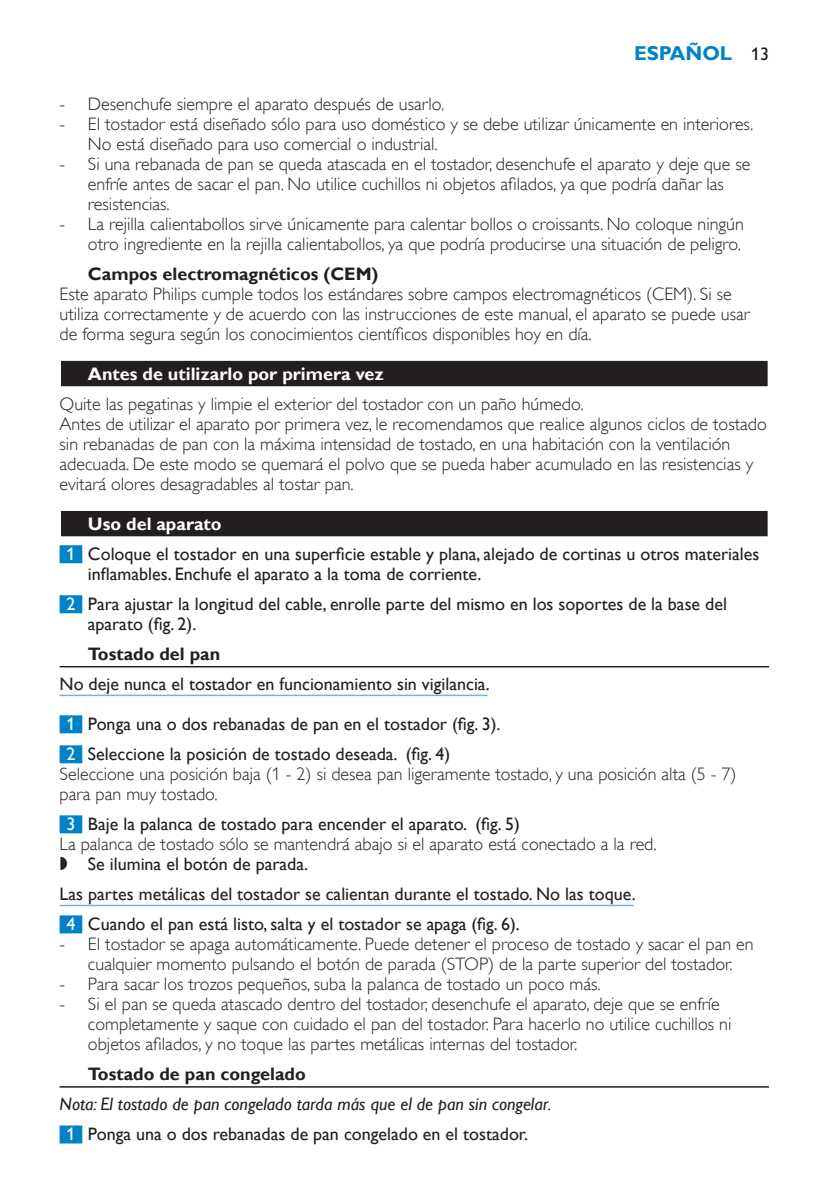
<style>
.page{position:relative;width:840px;height:1191px;background:#fff}
.page>*{position:absolute;margin:0;border:0;box-sizing:border-box;transform-origin:0 0}
.t1{font:700 20px "Gill Sans Alt One WGL";color:#0082c8}
.t2{font:18px/20px "Gill Sans Alt One WGL Light";color:#231f20}
.t3{font:18px/30px "Gill Sans Alt One WGL";color:#231f20}
.t4{font:italic 18px/30px "Gill Sans Alt One WGL";color:#231f20}
.t5{font:700 18px "Gill Sans Alt One WGL";color:#231f20}
.t6{font:700 18px "Gill Sans Alt One WGL";color:#fff}
.s1{font-weight:400;font-size:18px;color:#231f20}
.s2{font-weight:700;color:#fff}
.s3{color:#fff}
.s4{font-family:"Philips Ll Font Plain"}
.s5{font-style:normal;color:#fff}
.s6{font-style:normal}
</style>
<div class="page">
<div style="left:60px;top:360px;width:708px;height:28px;background:#cbcaca"></div>
<div style="left:61px;top:361px;width:706px;height:25px;background:#231f20"></div>
<div style="left:60px;top:510px;width:708px;height:28px;background:#bab9b9"></div>
<div style="left:61px;top:511px;width:706px;height:25px;background:#231f20"></div>
<div style="left:60px;top:545px;width:22px;height:18px;background:#0082c8"></div>
<div style="left:60px;top:595px;width:22px;height:18px;background:#0082c8"></div>
<hr style="left:60px;top:666px;width:708px;height:1px;background:#231f20">
<hr style="left:60px;top:694px;width:427px;height:2px;background:#76b1df">
<div style="left:60px;top:715px;width:22px;height:18px;background:#0082c8"></div>
<div style="left:60px;top:745px;width:22px;height:18px;background:#0082c8"></div>
<div style="left:60px;top:815px;width:22px;height:18px;background:#0082c8"></div>
<hr style="left:60px;top:904px;width:573px;height:2px;background:#76b1df">
<div style="left:60px;top:915px;width:22px;height:18px;background:#0082c8"></div>
<hr style="left:60px;top:1086px;width:708px;height:1px;background:#231f20">
<div style="left:60px;top:1125px;width:22px;height:18px;background:#0082c8"></div>
<p class="t1" style="left:633px;top:40px;width:136px">Español <span class="s1">13</span></p>
<p class="t2" style="left:60px;top:94px;width:386px">- Desenchufe siempre el aparato después de usarlo.</p>
<p class="t2" style="left:88px;top:114px;width:666px;text-indent:-28px">- El tostador está diseñado sólo para uso doméstico y se debe utilizar únicamente en interiores.<br>No está diseñado para uso comercial o industrial.</p>
<p class="t2" style="left:88px;top:154px;width:663px;text-indent:-28px">- Si una rebanada de pan se queda atascada en el tostador, desenchufe el aparato y deje que se enfríe antes de sacar el pan. No utilice cuchillos ni objetos afilados, ya que podría dañar las resistencias.</p>
<p class="t2" style="left:60px;top:214px;width:685px;text-align:right">- La rejilla calientabollos sirve únicamente para calentar bollos o croissants. No coloque ningún otro ingrediente en la rejilla calientabollos, ya que podría producirse una situación de peligro.</p>
<p class="t5" style="left:88px;top:262px;width:292px">campos electromagnéticos (cEM)</p>
<p class="t2" style="left:60px;top:284px;width:691px">Este aparato Philips cumple todos los estándares sobre campos electromagnéticos (CEM). Si se utiliza correctamente y de acuerdo con las instrucciones de este manual, el aparato se puede usar de forma segura según los conocimientos científicos disponibles hoy en día.</p>
<p class="t6" style="left:88px;top:362px;width:297px">antes de utilizarlo por primera vez</p>
<p class="t2" style="left:60px;top:394px;width:708px">Quite las pegatinas y limpie el exterior del tostador con un paño húmedo.<br>Antes de utilizar el aparato por primera vez, le recomendamos que realice algunos ciclos de tostado sin rebanadas de pan con la máxima intensidad de tostado, en una habitación con la ventilación adecuada. De este modo se quemará el polvo que se pueda haber acumulado en las resistencias y evitará olores desagradables al tostar pan.</p>
<p class="t3" style="left:66px;top:509px;width:694px;text-indent:22px"><span class="s2">uso del aparato<br></span><span class="s3">1</span> Coloque el tostador en una superficie estable y plana, alejado de cortinas u otros materiales</p>
<p class="t3" style="left:66px;top:559px;width:661px;text-indent:22px">inflamables. Enchufe el aparato a la toma de corriente.<br><span class="s3">2</span> Para ajustar la longitud del cable, enrolle parte del mismo en los soportes de la base del</p>
<p class="t3" style="left:88px;top:609px;width:110px">aparato (fig. 2).</p>
<p class="t5" style="left:88px;top:642px;width:134px">tostado del pan</p>
<p class="t3" style="left:60px;top:669px;width:431px">No deje nunca el tostador en funcionamiento sin vigilancia.</p>
<p class="t3" style="left:66px;top:709px;width:435px"><span class="s3">1</span> Ponga una o dos rebanadas de pan en el tostador (fig. 3).<br><span class="s3">2</span> Seleccione la posición de tostado deseada. (fig. 4)</p>
<p class="t2" style="left:60px;top:764px;width:678px">Seleccione una posición baja (1 - 2) si desea pan ligeramente tostado, y una posición alta (5 - 7) para pan muy tostado.</p>
<p class="t3" style="left:66px;top:809px;width:454px"><span class="s3">3</span> Baje la palanca de tostado para encender el aparato. (fig. 5)</p>
<p class="t2" style="left:60px;top:834px;width:598px">La palanca de tostado sólo se mantendrá abajo si el aparato está conectado a la red.</p>
<p class="t3" style="left:60px;top:849px;width:250px"><span class="s4">,</span> Se ilumina el botón de parada.</p>
<p class="t3" style="left:60px;top:879px;width:577px">Las partes metálicas del tostador se calientan durante el tostado. No las toque.</p>
<p class="t3" style="left:66px;top:909px;width:454px"><span class="s3">4</span> Cuando el pan está listo, salta y el tostador se apaga (fig. 6).</p>
<p class="t2" style="left:60px;top:934px;width:695px;text-align:center">- El tostador se apaga automáticamente. Puede detener el proceso de tostado y sacar el pan en cualquier momento pulsando el botón de parada (STOP) de la parte superior del tostador.</p>
<p class="t2" style="left:60px;top:974px;width:542px">- Para sacar los trozos pequeños, suba la palanca de tostado un poco más.</p>
<p class="t2" style="left:88px;top:994px;width:644px;text-indent:-28px">- Si el pan se queda atascado dentro del tostador, desenchufe el aparato, deje que se enfríe completamente y saque con cuidado el pan del tostador. Para hacerlo no utilice cuchillos ni objetos afilados, y no toque las partes metálicas internas del tostador.</p>
<p class="t5" style="left:88px;top:1062px;width:219px">tostado de pan congelado</p>
<p class="t4" style="left:66px;top:1089px;width:486px;text-indent:-7px">Nota: El tostado de pan congelado tarda más que el de pan sin congelar.<br><span class="s5">1</span> <span class="s6">Ponga una o dos rebanadas de pan congelado en el tostador.</span></p>
</div>
